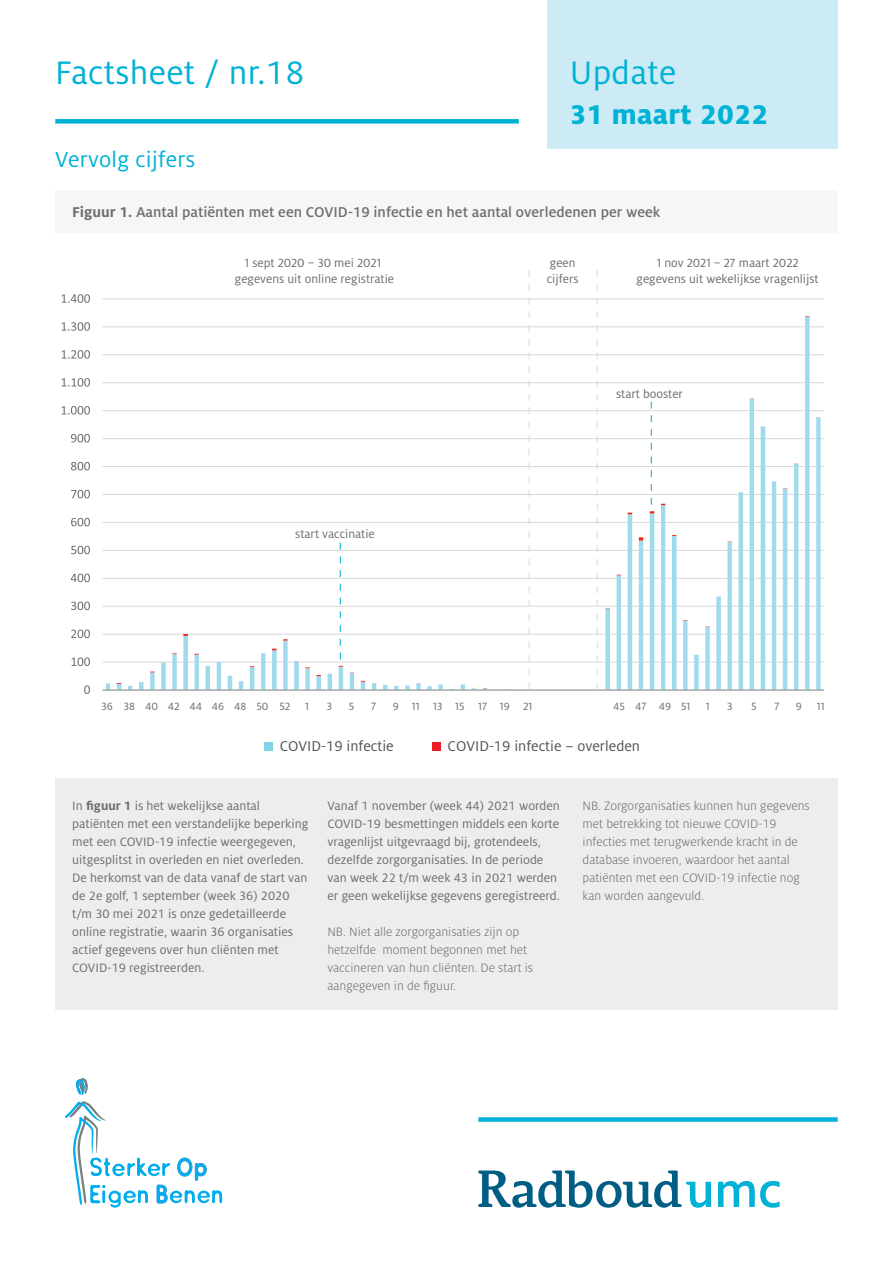
<style>
.page{position:relative;width:893px;height:1263px;background:#fff}
.page>*{position:absolute;margin:0;border:0;box-sizing:border-box;transform-origin:0 0}
.t1{font:36px "Milo OT";letter-spacing:.01em;color:#00b2d5}
.t2{font:800 30px "Milo OT";letter-spacing:.01em;color:#00b2d5}
.t3{font:24px "Milo OT";letter-spacing:.01em;color:#00b2d5}
.t4{font:500 15.75px "Milo Pro";color:#6d6e71}
.t5{font:15.75px "Milo OT";color:#515456}
.t6{font:13.5px/18px "Milo OT";color:#6d6e71}
.t7{font:300 13.5px/18px "Milo OT";color:#6d6e71}
.t8{font:13.05px/15.8px "Milo OT";color:#6c6d6d;text-align:center}
.t9{font:11.55px "Milo OT";color:#6c6d6d}
.s1{font-family:"Milo OT";font-weight:700}
.s2{font-weight:700}
</style>
<div class="page">
<div style="left:55px;top:119px;width:464px;height:5px;background:#00b2d5"></div>
<div style="left:547px;top:0;width:291px;height:148px;background:#cdebf4"></div>
<hr style="left:103px;top:662px;width:721px;height:1px;background:#d9d9d9">
<hr style="left:103px;top:634px;width:721px;height:1px;background:#d9d9d9">
<hr style="left:103px;top:606px;width:721px;height:1px;background:#d9d9d9">
<hr style="left:103px;top:578px;width:721px;height:1px;background:#d9d9d9">
<hr style="left:103px;top:550px;width:721px;height:1px;background:#d9d9d9">
<hr style="left:103px;top:522px;width:721px;height:1px;background:#d9d9d9">
<hr style="left:103px;top:494px;width:721px;height:1px;background:#d9d9d9">
<hr style="left:103px;top:466px;width:721px;height:1px;background:#d9d9d9">
<hr style="left:103px;top:438px;width:721px;height:1px;background:#d9d9d9">
<hr style="left:103px;top:410px;width:721px;height:1px;background:#d9d9d9">
<hr style="left:103px;top:382px;width:721px;height:1px;background:#d9d9d9">
<hr style="left:103px;top:354px;width:721px;height:1px;background:#d9d9d9">
<hr style="left:103px;top:326px;width:721px;height:1px;background:#d9d9d9">
<hr style="left:103px;top:299px;width:721px;height:1px;background:#d9d9d9">
<svg style="left:106px;top:317px;width:715px;height:372px"></svg>
<svg style="left:639px;top:537px;width:4px;height:4px"></svg>
<hr style="left:103px;top:689px;width:721px;height:2px;background:#a5a5a5">
<svg style="left:84px;top:685px;width:6px;height:9px"></svg>
<svg style="left:72px;top:657px;width:18px;height:9px"></svg>
<svg style="left:71px;top:629px;width:19px;height:9px"></svg>
<svg style="left:71px;top:602px;width:19px;height:8px"></svg>
<svg style="left:71px;top:574px;width:19px;height:8px"></svg>
<svg style="left:71px;top:546px;width:19px;height:8px"></svg>
<svg style="left:71px;top:518px;width:19px;height:8px"></svg>
<svg style="left:71px;top:490px;width:19px;height:8px"></svg>
<svg style="left:71px;top:462px;width:19px;height:8px"></svg>
<svg style="left:71px;top:434px;width:19px;height:8px"></svg>
<svg style="left:62px;top:406px;width:28px;height:9px"></svg>
<svg style="left:62px;top:378px;width:28px;height:9px"></svg>
<svg style="left:62px;top:350px;width:28px;height:9px"></svg>
<svg style="left:62px;top:322px;width:28px;height:9px"></svg>
<svg style="left:62px;top:294px;width:28px;height:9px"></svg>
<svg style="left:340px;top:543px;width:1px;height:116px"></svg>
<svg style="left:651px;top:400px;width:1px;height:105px"></svg>
<svg style="left:529px;top:270px;width:1px;height:419px"></svg>
<svg style="left:597px;top:270px;width:1px;height:419px"></svg>
<div style="left:55px;top:778px;width:783px;height:231px;background:#ededee"></div>
<div style="left:55px;top:190px;width:783px;height:42px;background:#f6f6f6"></div>
<svg style="left:478px;top:1170px;width:302px;height:38px"></svg>
<div style="left:478px;top:1117px;width:360px;height:5px;background:#00b2d5"></div>
<svg style="left:76px;top:1078px;width:12px;height:17px"></svg>
<svg style="left:65px;top:1101px;width:157px;height:107px"></svg>
<div style="left:432px;top:742px;width:9px;height:9px;background:#ed1d24"></div>
<div style="left:264px;top:742px;width:9px;height:8px;background:#83d2e7"></div>
<h1 class="t1" style="left:55px;top:53px;width:251px">Factsheet / nr.18</h1>
<h1 class="t1" style="left:570px;top:53px;width:108px">Update</h1>
<h2 class="t2" style="left:570px;top:98px;width:200px">31 maart 2022</h2>
<h3 class="t3" style="left:55px;top:147px;width:142px">Vervolg cijfers</h3>
<p class="t4" style="left:72px;top:204px;width:590px"><span class="s1">Figuur 1.</span> Aantal patiënten met een COVID-19 infectie en het aantal overledenen per week</p>
<p class="t8" style="left:235px;top:255px;width:161px">1 sept 2020 – 30 mei 2021 gegevens uit online registratie</p>
<p class="t8" style="left:636px;top:255px;width:184px">1 nov 2021 – 27 maart 2022 gegevens uit wekelijkse vragenlijst</p>
<p class="t8" style="left:547px;top:255px;width:33px;text-align:left">geen cijfers</p>
<p class="t8" style="left:295px;top:526px;width:81px">start vaccinatie</p>
<p class="t8" style="left:616px;top:386px;width:68px">start booster</p>
<p class="t9" style="left:102px;top:700px;width:190px">36 38 40 42 44 46 48 50 52</p>
<p class="t9" style="left:305px;top:700px;width:5px">1</p>
<p class="t9" style="left:327px;top:700px;width:7px">3</p>
<p class="t9" style="left:349px;top:700px;width:7px">5</p>
<p class="t9" style="left:371px;top:700px;width:7px">7</p>
<p class="t9" style="left:393px;top:700px;width:141px">9 11 13 15 17 19 21</p>
<p class="t9" style="left:613px;top:700px;width:79px">45 47 49 51</p>
<p class="t9" style="left:706px;top:700px;width:5px">1</p>
<p class="t9" style="left:727px;top:700px;width:7px">3</p>
<p class="t9" style="left:751px;top:700px;width:7px">5</p>
<p class="t9" style="left:774px;top:700px;width:7px">7</p>
<p class="t9" style="left:796px;top:700px;width:8px">9</p>
<p class="t9" style="left:817px;top:700px;width:9px">11</p>
<p class="t5" style="left:280px;top:737px;width:116px">COVID-19 infectie</p>
<p class="t5" style="left:448px;top:737px;width:194px">COVID-19 infectie – overleden</p>
<p class="t6" style="left:72px;top:797px;width:238px">In <span class="s2">figuur 1</span> is het wekelijkse aantal patiënten met een verstandelijke beperking met een COVID-19 infectie weergegeven, uitgesplitst in overleden en niet overleden.<br>De herkomst van de data vanaf de start van de 2e golf, 1 september (week 36) 2020 t/m 30 mei 2021 is onze gedetailleerde online registratie, waarin 36 organisaties actief gegevens over hun cliënten met COVID-19 registreerden.</p>
<p class="t6" style="left:327px;top:797px;width:234px">Vanaf 1 november (week 44) 2021 worden COVID-19 besmettingen middels een korte vragenlijst uitgevraagd bij, grotendeels, dezelfde zorgorganisaties. In de periode van week 22 t/m week 43 in 2021 werden er geen wekelijkse gegevens geregistreerd.</p>
<p class="t7" style="left:327px;top:923px;width:207px">NB. Niet alle zorgorganisaties zijn op hetzelfde moment begonnen met het vaccineren van hun cliënten. De start is aangegeven in de figuur.</p>
<p class="t7" style="left:583px;top:797px;width:229px">NB. Zorgorganisaties kunnen hun gegevens met betrekking tot nieuwe COVID-19 infecties met terugwerkende kracht in de database invoeren, waardoor het aantal patiënten met een COVID-19 infectie nog kan worden aangevuld.</p>
</div>
